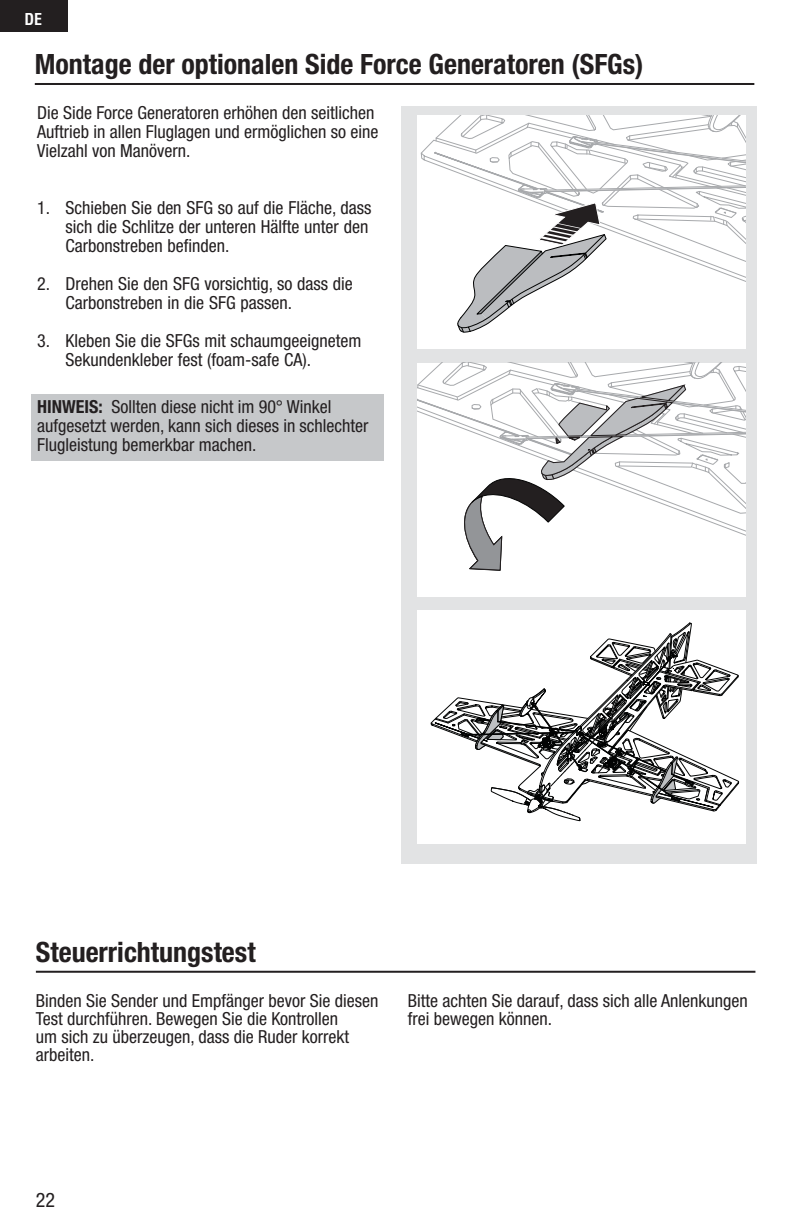
<style>
.page{position:relative;width:792px;height:1224px;background:#fff}
.page>*{position:absolute;margin:0;border:0;box-sizing:border-box;transform-origin:0 0}
.t1{font:700 condensed 28px "Helvetica Neue LT Std";color:#231f20}
.t2{font:condensed 20px "Helvetica Neue LT Std";color:#231f20}
.t3{font:condensed 18px/19px "Helvetica Neue LT Std";color:#231f20}
.t4{font:700 condensed 16px "Helvetica LT Std";color:#fff}
.s1{font-weight:700}
</style>
<div class="page">
<div style="left:0;top:0;width:67px;height:31px;background:#231f20"></div>
<div style="left:31px;top:395px;width:353px;height:66px;background:#c6c8ca"></div>
<hr style="left:36px;top:971px;width:719px;height:2px;background:#231f20">
<hr style="left:35px;top:83px;width:719px;height:2px;background:#231f20">
<div style="left:401px;top:107px;width:356px;height:757px;background:#e2e3e4"></div>
<div style="left:418px;top:115px;width:328px;height:233px;background:#fff"></div>
<svg style="left:420px;top:115px;width:326px;height:218px"></svg>
<div style="left:418px;top:363px;width:328px;height:233px;background:#fff"></div>
<svg style="left:418px;top:363px;width:328px;height:208px"></svg>
<div style="left:418px;top:611px;width:328px;height:233px;background:#fff"></div>
<svg style="left:431px;top:623px;width:308px;height:350px"></svg>
<p class="t4" style="left:25px;top:14px;width:19px">DE</p>
<h1 class="t1" style="left:35px;top:54px;width:610px">Montage der optionalen Side Force Generatoren (SFGs)</h1>
<p class="t3" style="left:37px;top:105px;width:343px">Die Side Force Generatoren erhöhen den seitlichen<br>Auftrieb in allen Fluglagen und ermöglichen so eine<br>Vielzahl von Manövern.</p>
<p class="t3" style="left:66px;top:200px;width:307px;text-indent:-28px">1. Schieben Sie den SFG so auf die Fläche, dass sich die Schlitze der unteren Hälfte unter den<br>Carbonstreben befinden.</p>
<p class="t3" style="left:66px;top:276px;width:289px;text-indent:-28px">2. Drehen Sie den SFG vorsichtig, so dass die<br>Carbonstreben in die SFG passen.</p>
<p class="t3" style="left:66px;top:333px;width:298px;text-indent:-28px">3. Kleben Sie die SFGs mit schaumgeeignetem<br>Sekundenkleber fest (foam-safe CA).</p>
<p class="t3" style="left:37px;top:399px;width:333px"><span class="s1">HINWEIS:</span> Sollten diese nicht im 90° Winkel aufgesetzt werden, kann sich dieses in schlechter<br>Flugleistung bemerkbar machen.</p>
<h1 class="t1" style="left:36px;top:942px;width:221px">Steuerrichtungstest</h1>
<p class="t3" style="left:36px;top:994px;width:344px;line-height:18px">Binden Sie Sender und Empfänger bevor Sie diesen Test durchführen. Bewegen Sie die Kontrollen<br>um sich zu überzeugen, dass die Ruder korrekt arbeiten.</p>
<p class="t3" style="left:408px;top:994px;width:341px;line-height:18px">Bitte achten Sie darauf, dass sich alle Anlenkungen frei bewegen können.</p>
<p class="t2" style="left:36px;top:1192px;width:21px">22</p>
</div>
